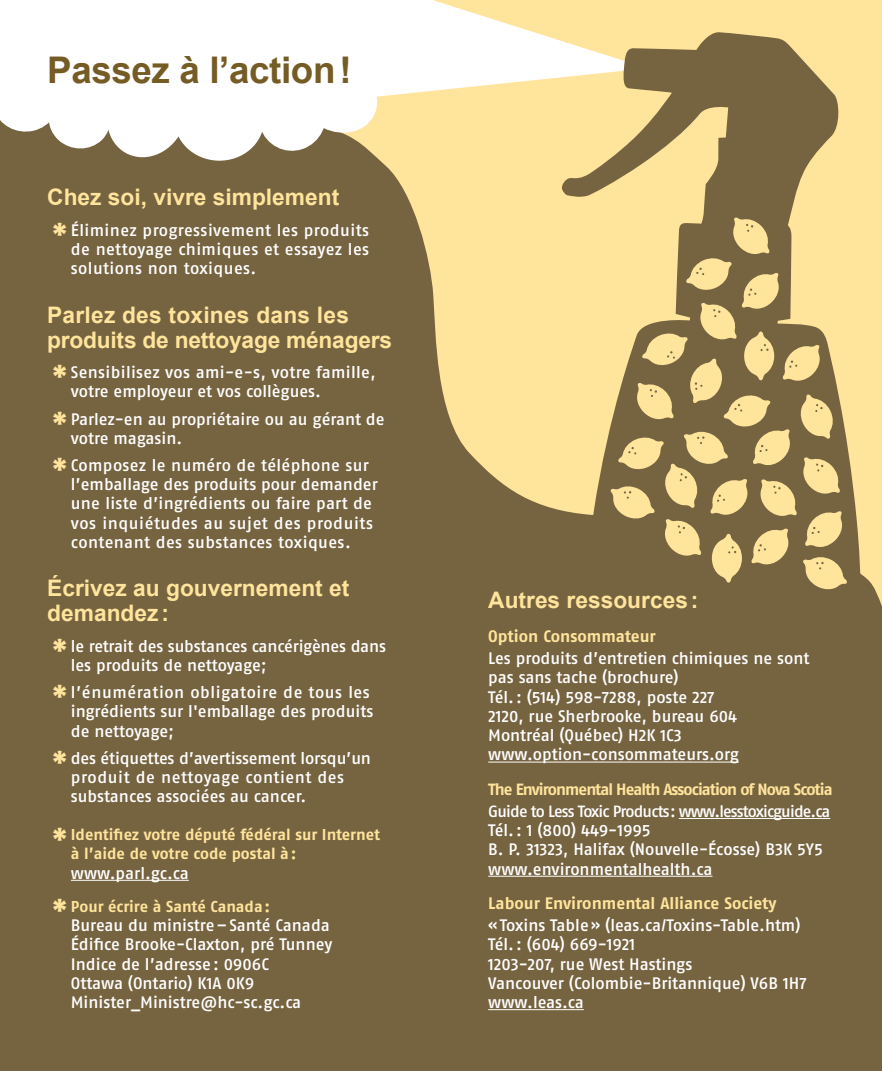
<style>
.page{position:relative;width:882px;height:1071px;background:#766340}
.page>*{position:absolute;margin:0;border:0;box-sizing:border-box;transform-origin:0 0}
.spray_titre{font:700 36.75px "Arial";letter-spacing:-.01em;color:#755b24}
.TITRE_3{font:35px "Fago No Med";color:#ffe49c}
.TITRE_2{font:700 22.75px/24.8px "Arial";color:#ffe49c}
.spray_texte{font:16.62px/19.2px "Fago No Med Lf";color:#fff}
.spray_texte-2{font:16.62px/19.2px "Fago No Med";letter-spacing:.015em;color:#fff}
.TITRE_3-2{font:16.62px "Fago No Bold Lf";color:#ffe49c}
.spray_texte-3{font:16.62px "Fago No Med";letter-spacing:-.005em;color:#fff}
.spray_texte-4{font:16.28px "Fago No Med Lf";letter-spacing:-.05em;color:#fff}
.TITRE_3-3{font:16.28px "Fago No Bold Lf";letter-spacing:-.055em;color:#ffe49c}
.TITRE_3-4{font:15.75px/18.9px "Fago No Bold Lf";color:#ffe49c}
.s1{font-size:35px;color:#ffe49c}
.s2{font-family:"Fago No Med";font-size:35px;color:#ffe49c}
</style>
<div class="page">
<svg style="left:383px;top:0;width:499px;height:606px;fill:#ffe49c"></svg>
<svg style="left:0;top:0;width:383px;height:163px"></svg>
<svg style="left:80px;top:0;width:568px;height:110px;background:#fffaed"></svg>
<svg style="left:561px;top:31px;width:306px;height:575px;fill:#ffe49c"></svg>
<svg style="left:610px;top:217px;width:237px;height:373px"></svg>
<hr style="left:71px;top:880px;width:118px;height:1px;background:#fff">
<hr style="left:488px;top:762px;width:251px;height:1px;background:#fff">
<hr style="left:679px;top:818px;width:151px;height:1px;background:#fff">
<hr style="left:488px;top:876px;width:225px;height:1px;background:#fff">
<hr style="left:488px;top:1009px;width:96px;height:1px;background:#fff">
<p class="spray_titre" style="left:47px;top:49px;width:306px">Passez à l’action!</p>
<p class="TITRE_2" style="left:47px;top:185px;width:294px">Chez soi, vivre simplement</p>
<p class="spray_texte-2" style="left:71px;top:220px;width:300px;text-align:justify;text-indent:-20px"><span class="s1">*</span> Éliminez progressivement les produits de nettoyage chimiques et essayez les solutions non toxiques.</p>
<p class="TITRE_2" style="left:47px;top:302px;width:346px">Parlez des toxines dans les produits de nettoyage ménagers</p>
<p class="spray_texte-2" style="left:71px;top:363px;width:307px;text-indent:-20px"><span class="s1">*</span> Sensibilisez vos ami-e-s, votre famille, votre employeur et vos collègues.</p>
<p class="spray_texte-2" style="left:71px;top:409px;width:315px;text-indent:-20px"><span class="s1">*</span> Parlez-en au propriétaire ou au gérant de votre magasin.</p>
<p class="spray_texte-2" style="left:71px;top:455px;width:308px;text-indent:-20px"><span class="s1">*</span> Composez le numéro de téléphone sur l’emballage des produits pour demander une liste d’ingrédients ou faire part de vos inquiétudes au sujet des produits contenant des substances toxiques.</p>
<p class="TITRE_2" style="left:47px;top:576px;width:304px">Écrivez au gouvernement et demandez:</p>
<p class="spray_texte" style="left:71px;top:636px;width:317px;text-indent:-20px"><span class="s2">*</span> le retrait des substances cancérigènes dans les produits de nettoyage;</p>
<p class="spray_texte" style="left:71px;top:683px;width:304px;text-indent:-20px"><span class="s2">*</span> l’énumération obligatoire de tous les ingrédients sur l'emballage des produits de nettoyage;</p>
<p class="spray_texte" style="left:71px;top:748px;width:302px;text-indent:-20px"><span class="s2">*</span> des étiquettes d’avertissement lorsqu’un produit de nettoyage contient des substances associées au cancer.</p>
<p class="TITRE_3" style="left:51px;top:820px;width:18px">*</p>
<p class="TITRE_3-4" style="left:71px;top:825px;width:311px">Identifiez votre député fédéral sur Internet à l’aide de votre code postal à:</p>
<p class="spray_texte-3" style="left:71px;top:863px;width:119px">www.parl.gc.ca</p>
<p class="TITRE_3" style="left:51px;top:892px;width:18px">*</p>
<p class="TITRE_3-4" style="left:71px;top:897px;width:201px">Pour écrire à Santé Canada:</p>
<p class="spray_texte" style="left:71px;top:915px;width:263px">Bureau du ministre–Santé Canada<br>Édifice Brooke-Claxton, pré Tunney<br>Indice de l’adresse: 0906C<br>Ottawa (Ontario) K1A 0K9<br>Minister_Ministre@hc-sc.gc.ca</p>
<p class="TITRE_2" style="left:488px;top:587px;width:212px">Autres ressources:</p>
<p class="TITRE_3-2" style="left:488px;top:627px;width:169px">Option Consommateur</p>
<p class="spray_texte" style="left:488px;top:649px;width:323px">Les produits d’entretien chimiques ne sont pas sans tache (brochure)</p>
<p class="spray_texte" style="left:488px;top:687px;width:228px">Tél.: (514) 598-7288, poste 227</p>
<p class="spray_texte" style="left:488px;top:706px;width:251px">2120, rue Sherbrooke, bureau 604</p>
<p class="spray_texte" style="left:488px;top:726px;width:195px">Montréal (Québec) H2K 1C3</p>
<p class="spray_texte" style="left:488px;top:745px;width:252px">www.option-consommateurs.org</p>
<p class="TITRE_3-3" style="left:488px;top:780px;width:346px">The Environmental Health Association of Nova Scotia</p>
<p class="spray_texte-4" style="left:488px;top:802px;width:344px">Guide to Less Toxic Products: www.lesstoxicguide.ca</p>
<p class="spray_texte" style="left:488px;top:820px;width:164px">Tél.: 1 (800) 449-1995</p>
<p class="spray_texte" style="left:488px;top:840px;width:336px">B. P. 31323, Halifax (Nouvelle-Écosse) B3K 5Y5</p>
<p class="spray_texte" style="left:488px;top:859px;width:226px">www.environmentalhealth.ca</p>
<p class="TITRE_3-2" style="left:488px;top:894px;width:290px">Labour Environmental Alliance Society</p>
<p class="spray_texte" style="left:488px;top:915px;width:314px">«Toxins Table» (leas.ca/Toxins-Table.htm)</p>
<p class="spray_texte" style="left:488px;top:935px;width:149px">Tél.: (604) 669-1921</p>
<p class="spray_texte" style="left:488px;top:954px;width:320px">1203-207, rue West Hastings<br>Vancouver (Colombie-Britannique) V6B 1H7</p>
<p class="spray_texte" style="left:488px;top:992px;width:97px">www.leas.ca</p>
</div>
